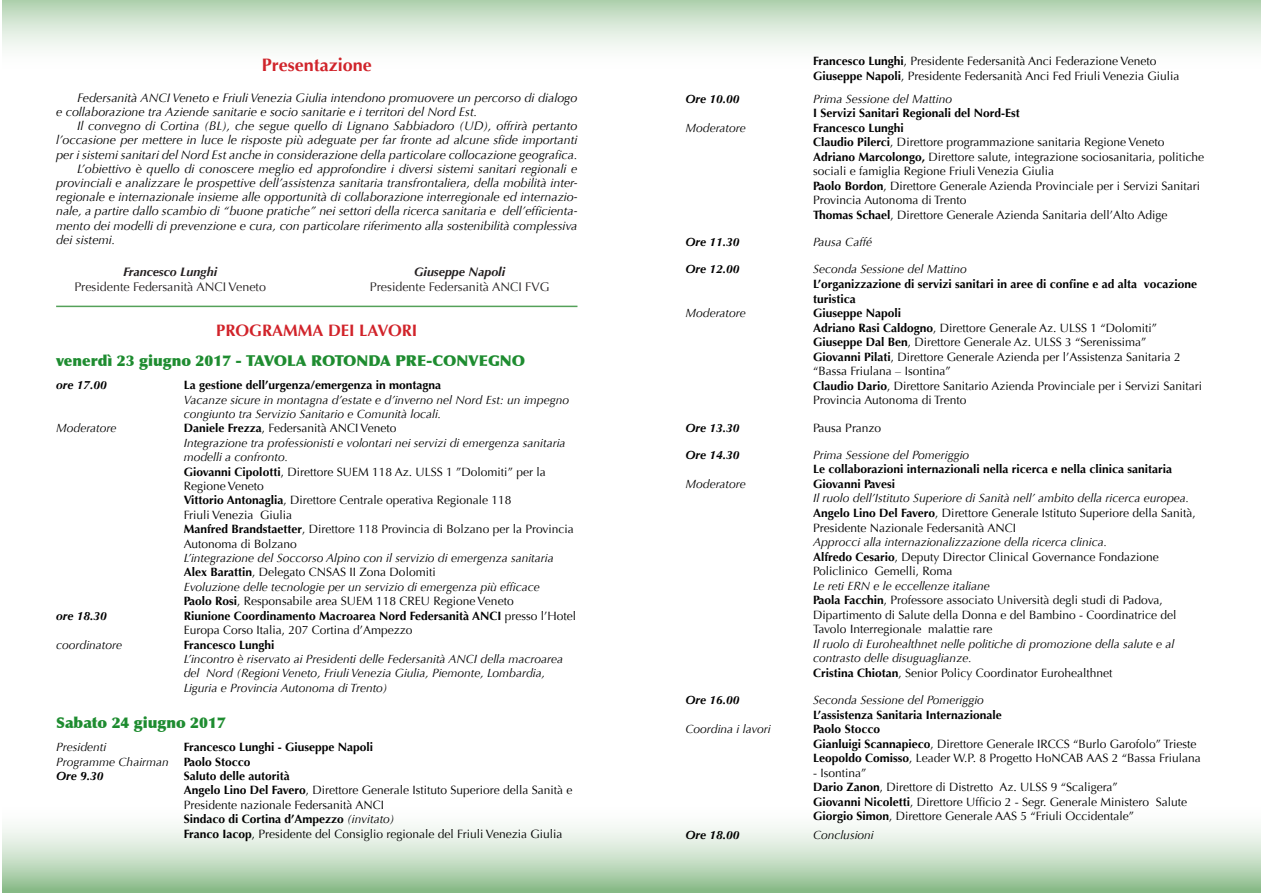
<style>
.page{position:relative;width:1263px;height:893px;background:#fff}
.page>*{position:absolute;margin:0;border:0;box-sizing:border-box;transform-origin:0 0}
.t1{font:700 18px "Optima";color:#d1232a}
.t2{font:700 16.5px "Optima";color:#d1232a}
.t3{font:900 15px "Optima";color:#1e8c30}
.t4{font:italic 12.45px "Optima";color:#000}
.t5{font:12.45px "Optima";color:#231f20}
.t6{font:italic 700 12.45px "Optima";color:#231f20}
.t7{font:12px/14.5px "Optima";color:#000}
.t8{font:italic 12px/14.4px "Optima";color:#000}
.t9{font:700 12px/14.5px "Optima";color:#000}
.t10{font:italic 700 12px "Optima";color:#000}
.s1{font-weight:700;font-style:normal}
.s2{font-weight:700}
.s3{font-style:italic}
.s4{font-weight:400;font-style:italic}
</style>
<div class="page">
<svg style="left:2px;top:827px;width:1259px;height:66px;background:#c4dcc3"></svg>
<div style="left:2px;top:0;width:1259px;height:74px;background:linear-gradient(to bottom,#bad7b9,#fff)"></div>
<hr style="left:56px;top:306px;width:521px;height:1px;background:#54a159">
<p class="t1" style="left:262px;top:54px;width:112px">Presentazione</p>
<p class="t4" style="left:77px;top:90px;width:502px">Federsanità ANCI Veneto e Friuli Venezia Giulia intendono promuovere un percorso di dialogo</p>
<p class="t4" style="left:56px;top:104px;width:423px">e collaborazione tra Aziende sanitarie e socio sanitarie e i territori del Nord Est.</p>
<p class="t4" style="left:77px;top:119px;width:502px">Il convegno di Cortina (BL), che segue quello di Lignano Sabbiadoro (UD), offrirà pertanto</p>
<p class="t4" style="left:56px;top:133px;width:523px">l’occasione per mettere in luce le risposte più adeguate per far fronte ad alcune sfide importanti</p>
<p class="t4" style="left:56px;top:147px;width:523px">per i sistemi sanitari del Nord Est anche in considerazione della particolare collocazione geografica.</p>
<p class="t4" style="left:77px;top:161px;width:502px">L’obiettivo è quello di conoscere meglio ed approfondire i diversi sistemi sanitari regionali e</p>
<p class="t4" style="left:56px;top:175px;width:523px">provinciali e analizzare le prospettive dell’assistenza sanitaria transfrontaliera, della mobilità inter-</p>
<p class="t4" style="left:56px;top:190px;width:523px">regionale e internazionale insieme alle opportunità di collaborazione interregionale ed internazio-</p>
<p class="t4" style="left:56px;top:204px;width:523px">nale, a partire dallo scambio di “buone pratiche” nei settori della ricerca sanitaria e dell’efficienta-</p>
<p class="t4" style="left:56px;top:218px;width:523px">mento dei modelli di prevenzione e cura, con particolare riferimento alla sostenibilità complessiva</p>
<p class="t4" style="left:56px;top:233px;width:61px">dei sistemi.</p>
<p class="t6" style="left:123px;top:264px;width:95px">Francesco Lunghi</p>
<p class="t6" style="left:414px;top:264px;width:93px">Giuseppe Napoli</p>
<p class="t5" style="left:74px;top:279px;width:193px">Presidente Federsanità ANCI Veneto</p>
<p class="t5" style="left:370px;top:279px;width:181px">Presidente Federsanità ANCI FVG</p>
<p class="t2" style="left:216px;top:320px;width:203px">PROGRAMMA DEI LAVORI</p>
<p class="t3" style="left:56px;top:352px;width:471px">venerdì 23 giugno 2017 - TAVOLA ROTONDA PRE-CONVEGNO</p>
<p class="t10" style="left:56px;top:378px;width:52px">ore 17.00</p>
<p class="t8" style="left:184px;top:378px;width:387px"><span class="s1">La gestione dell’urgenza/emergenza in montagna<br></span>Vacanze sicure in montagna d’estate e d’inverno nel Nord Est: un impegno congiunto tra Servizio Sanitario e Comunità locali.</p>
<p class="t8" style="left:56px;top:421px;width:62px">Moderatore</p>
<p class="t7" style="left:184px;top:421px;width:392px"><span class="s2">Daniele Frezza</span>, Federsanità ANCI Veneto<br><span class="s3">Integrazione tra professionisti e volontari nei servizi di emergenza sanitaria modelli a confronto.<br></span><span class="s2">Giovanni Cipolotti</span>, Direttore SUEM 118 Az. ULSS 1 ”Dolomiti” per la Regione Veneto<br><span class="s2">Vittorio Antonaglia</span>, Direttore Centrale operativa Regionale 118<br>Friuli Venezia Giulia<br><span class="s2">Manfred Brandstaetter</span>, Direttore 118 Provincia di Bolzano per la Provincia Autonoma di Bolzano<br><span class="s3">L’integrazione del Soccorso Alpino con il servizio di emergenza sanitaria </span><span class="s2">Alex Barattin</span>, Delegato CNSAS II Zona Dolomiti<br><span class="s3">Evoluzione delle tecnologie per un servizio di emergenza più efficace<br></span><span class="s2">Paolo Rosi</span>, Responsabile area SUEM 118 CREU Regione Veneto</p>
<p class="t10" style="left:56px;top:608px;width:52px">ore 18.30</p>
<p class="t7" style="left:184px;top:609px;width:394px"><span class="s2">Riunione Coordinamento Macroarea Nord Federsanità ANCI</span> presso l’Hotel<br>Europa Corso Italia, 207 Cortina d’Ampezzo</p>
<p class="t8" style="left:56px;top:637px;width:68px">coordinatore</p>
<p class="t8" style="left:184px;top:637px;width:381px"><span class="s1">Francesco Lunghi<br></span>L’incontro è riservato ai Presidenti delle Federsanità ANCI della macroarea del Nord (Regioni Veneto, Friuli Venezia Giulia, Piemonte, Lombardia, Liguria e Provincia Autonoma di Trento)</p>
<p class="t3" style="left:56px;top:714px;width:171px">Sabato 24 giugno 2017</p>
<p class="t8" style="left:56px;top:740px;width:52px">Presidenti</p>
<p class="t9" style="left:56px;top:740px;width:319px;text-indent:128px">Francesco Lunghi - Giuseppe Napoli<br><span class="s4">Programme Chairman</span> Paolo Stocco<br><span class="s3">Ore 9.30</span></p>
<p class="t7" style="left:184px;top:769px;width:390px"><span class="s2">Saluto delle autorità<br>Angelo Lino Del Favero</span>, Direttore Generale Istituto Superiore della Sanità e Presidente nazionale Federsanità ANCI<br><span class="s2">Sindaco di Cortina d’Ampezzo</span> <span class="s3">(invitato)<br></span><span class="s2">Franco Iacop</span>, Presidente del Consiglio regionale del Friuli Venezia Giulia</p>
<p class="t7" style="left:813px;top:54px;width:368px"><span class="s2">Francesco Lunghi</span>, Presidente Federsanità Anci Federazione Veneto<br><span class="s2">Giuseppe Napoli</span>, Presidente Federsanità Anci Fed Friuli Venezia Giulia</p>
<p class="t10" style="left:685px;top:91px;width:56px">Ore 10.00</p>
<p class="t9" style="left:813px;top:91px;width:208px"><span class="s4">Prima Sessione del Mattino<br></span>I Servizi Sanitari Regionali del Nord-Est</p>
<p class="t8" style="left:685px;top:121px;width:62px">Moderatore</p>
<p class="t7" style="left:813px;top:120px;width:392px"><span class="s2">Francesco Lunghi<br>Claudio Pilerci</span>, Direttore programmazione sanitaria Regione Veneto <span class="s2">Adriano Marcolongo,</span> Direttore salute, integrazione sociosanitaria, politiche sociali e famiglia Regione Friuli Venezia Giulia<br><span class="s2">Paolo Bordon</span>, Direttore Generale Azienda Provinciale per i Servizi Sanitari Provincia Autonoma di Trento<br><span class="s2">Thomas Schael</span>, Direttore Generale Azienda Sanitaria dell’Alto Adige</p>
<p class="t10" style="left:685px;top:235px;width:56px">Ore 11.30</p>
<p class="t8" style="left:813px;top:235px;width:60px">Pausa Caffé</p>
<p class="t10" style="left:685px;top:262px;width:56px">Ore 12.00</p>
<p class="t9" style="left:813px;top:262px;width:385px"><span class="s4">Seconda Sessione del Mattino<br></span>L’organizzazione di servizi sanitari in aree di confine e ad alta vocazione turistica</p>
<p class="t8" style="left:685px;top:306px;width:62px">Moderatore</p>
<p class="t7" style="left:813px;top:306px;width:390px"><span class="s2">Giuseppe Napoli<br>Adriano Rasi Caldogno</span>, Direttore Generale Az. ULSS 1 “Dolomiti” <span class="s2">Giuseppe Dal Ben</span>, Direttore Generale Az. ULSS 3 “Serenissima”<br><span class="s2">Giovanni Pilati</span>, Direttore Generale Azienda per l’Assistenza Sanitaria 2 “Bassa Friulana – Isontina”<br><span class="s2">Claudio Dario</span>, Direttore Sanitario Azienda Provinciale per i Servizi Sanitari Provincia Autonoma di Trento</p>
<p class="t10" style="left:685px;top:420px;width:56px">Ore 13.30</p>
<p class="t7" style="left:813px;top:420px;width:70px">Pausa Pranzo</p>
<p class="t10" style="left:685px;top:448px;width:56px">Ore 14.30</p>
<p class="t9" style="left:813px;top:448px;width:361px"><span class="s4">Prima Sessione del Pomeriggio<br></span>Le collaborazioni internazionali nella ricerca e nella clinica sanitaria</p>
<p class="t8" style="left:685px;top:477px;width:62px">Moderatore</p>
<p class="t7" style="left:813px;top:477px;width:384px"><span class="s2">Giovanni Pavesi<br></span><span class="s3">Il ruolo dell’Istituto Superiore di Sanità nell’ ambito della ricerca europea.<br></span><span class="s2">Angelo Lino Del Favero</span>, Direttore Generale Istituto Superiore della Sanità, Presidente Nazionale Federsanità ANCI<br><span class="s3">Approcci alla internazionalizzazione della ricerca clinica.<br></span><span class="s2">Alfredo Cesario</span>, Deputy Director Clinical Governance Fondazione Policlinico Gemelli, Roma<br><span class="s3">Le reti ERN e le eccellenze italiane<br></span><span class="s2">Paola Facchin</span>, Professore associato Università degli studi di Padova, Dipartimento di Salute della Donna e del Bambino - Coordinatrice del Tavolo Interregionale malattie rare<br><span class="s3">Il ruolo di Eurohealthnet nelle politiche di promozione della salute e al contrasto delle disuguaglianze.<br></span><span class="s2">Cristina Chiotan</span>, Senior Policy Coordinator Eurohealthnet</p>
<p class="t10" style="left:685px;top:693px;width:56px">Ore 16.00</p>
<p class="t9" style="left:813px;top:693px;width:190px"><span class="s4">Seconda Sessione del Pomeriggio<br></span>L’assistenza Sanitaria Internazionale</p>
<p class="t8" style="left:685px;top:722px;width:87px">Coordina i lavori</p>
<p class="t7" style="left:813px;top:722px;width:389px"><span class="s2">Paolo Stocco<br>Gianluigi Scannapieco</span>, Direttore Generale IRCCS “Burlo Garofolo” Trieste<br><span class="s2">Leopoldo Comisso</span>, Leader W.P. 8 Progetto HoNCAB AAS 2 “Bassa Friulana</p>
<p class="t7" style="left:813px;top:766px;width:375px">- Isontina”<br><span class="s2">Dario Zanon</span>, Direttore di Distretto Az. ULSS 9 “Scaligera”<br><span class="s2">Giovanni Nicoletti</span>, Direttore Ufficio 2 - Segr. Generale Ministero Salute <span class="s2">Giorgio Simon</span>, Direttore Generale AAS 5 “Friuli Occidentale”</p>
<p class="t10" style="left:685px;top:828px;width:56px">Ore 18.00</p>
<p class="t8" style="left:813px;top:828px;width:62px">Conclusioni</p>
</div>
